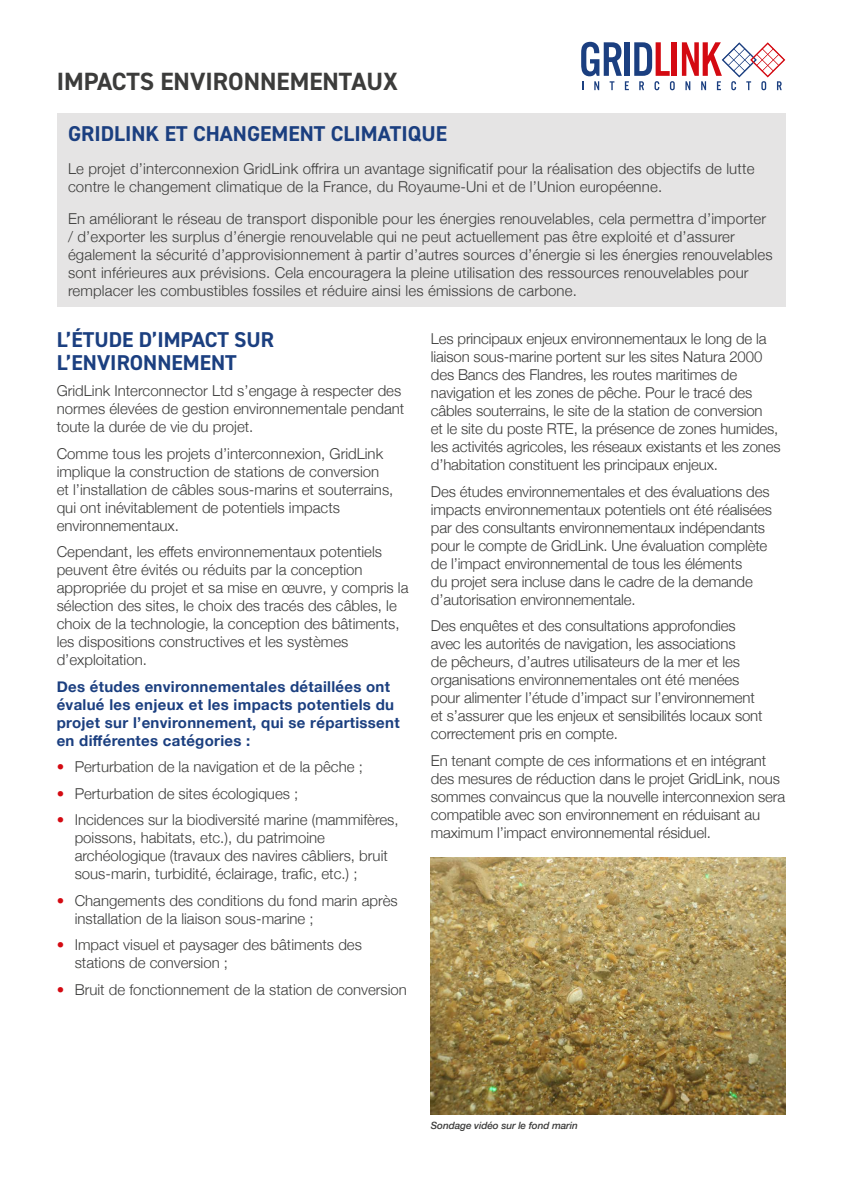
<style>
.page{position:relative;width:842px;height:1192px;background:#fff}
.page>*{position:absolute;margin:0;border:0;box-sizing:border-box;transform-origin:0 0}
.t1{font:700 25px "DIN2014";color:#3c3c3b}
.t2{font:700 21.5px/23px "DIN2014";color:#1b3f80}
.t3{font:300 15px/18px "Helvetica Neue";color:#3c3c3b}
.t4{font:700 15px/18px "Helvetica Neue";letter-spacing:.02em;color:#1b3f80}
.t5{font:italic 500 10px "Helvetica Neue";letter-spacing:-.01em;color:#3c3c3b}
.s1{color:#d40a12}
</style>
<div class="page">
<div style="left:671px;top:42px;width:5px;height:34px;background:#d40a12"></div>
<svg style="left:581px;top:42px;width:94px;height:48px"></svg>
<svg style="left:682px;top:42px;width:103px;height:48px"></svg>
<div style="left:57px;top:113px;width:728px;height:194px;background:#e5e4e4"></div>
<img style="left:431px;top:857px;width:354px;height:258px">
<h1 class="t1" style="left:57px;top:65px;width:343px">IMPACTS ENVIRONNEMENTAUX</h1>
<h2 class="t2" style="left:68px;top:122px;width:380px">GRIDLINK ET CHANGEMENT CLIMATIQUE</h2>
<p class="t3" style="left:68px;top:158px;width:688px">Le projet d’interconnexion GridLink offrira un avantage significatif pour la réalisation des objectifs de lutte contre le changement climatique de la France, du Royaume-Uni et de l’Union européenne.</p>
<p class="t3" style="left:68px;top:208px;width:706px">En améliorant le réseau de transport disponible pour les énergies renouvelables, cela permettra d’importer / d’exporter les surplus d’énergie renouvelable qui ne peut actuellement pas être exploité et d’assurer également la sécurité d’approvisionnement à partir d’autres sources d’énergie si les énergies renouvelables sont inférieures aux prévisions. Cela encouragera la pleine utilisation des ressources renouvelables pour remplacer les combustibles fossiles et réduire ainsi les émissions de carbone.</p>
<h2 class="t2" style="left:57px;top:327px;width:219px">L’ÉTUDE D’IMPACT SUR<br>L’ENVIRONNEMENT</h2>
<p class="t3" style="left:57px;top:381px;width:349px">GridLink Interconnector Ltd s’engage à respecter des normes élevées de gestion environnementale pendant toute la durée de vie du projet.</p>
<p class="t3" style="left:57px;top:443px;width:338px">Comme tous les projets d’interconnexion, GridLink implique la construction de stations de conversion et l’installation de câbles sous-marins et souterrains, qui ont inévitablement de potentiels impacts environnementaux.</p>
<p class="t3" style="left:57px;top:542px;width:353px">Cependant, les effets environnementaux potentiels peuvent être évités ou réduits par la conception appropriée du projet et sa mise en œuvre, y compris la sélection des sites, le choix des tracés des câbles, le choix de la technologie, la conception des bâtiments, les dispositions constructives et les systèmes d’exploitation.</p>
<p class="t4" style="left:57px;top:678px;width:344px">Des études environnementales détaillées ont évalué les enjeux et les impacts potentiels du projet sur l’environnement, qui se répartissent en différentes catégories :</p>
<p class="t3" style="left:57px;top:757px;width:308px"><span class="s1">•</span> Perturbation de la navigation et de la pêche ;</p>
<p class="t3" style="left:57px;top:783px;width:243px"><span class="s1">•</span> Perturbation de sites écologiques ;</p>
<p class="t3" style="left:75px;top:810px;width:325px;text-indent:-18px"><span class="s1">•</span> Incidences sur la biodiversité marine (mammifères, poissons, habitats, etc.), du patrimoine archéologique (travaux des navires câbliers, bruit sous-marin, turbidité, éclairage, trafic, etc.) ;</p>
<p class="t3" style="left:75px;top:890px;width:325px;text-indent:-18px"><span class="s1">•</span> Changements des conditions du fond marin après installation de la liaison sous-marine ;</p>
<p class="t3" style="left:75px;top:935px;width:289px;text-indent:-18px"><span class="s1">•</span> Impact visuel et paysager des bâtiments des stations de conversion ;</p>
<p class="t3" style="left:57px;top:979px;width:352px"><span class="s1">•</span> Bruit de fonctionnement de la station de conversion</p>
<p class="t3" style="left:431px;top:329px;width:351px">Les principaux enjeux environnementaux le long de la liaison sous-marine portent sur les sites Natura 2000 des Bancs des Flandres, les routes maritimes de navigation et les zones de pêche. Pour le tracé des câbles souterrains, le site de la station de conversion<br>et le site du poste RTE, la présence de zones humides, les activités agricoles, les réseaux existants et les zones d’habitation constituent les principaux enjeux.</p>
<p class="t3" style="left:431px;top:481px;width:343px">Des études environnementales et des évaluations des impacts environnementaux potentiels ont été réalisées par des consultants environnementaux indépendants pour le compte de GridLink. Une évaluation complète de l’impact environnemental de tous les éléments<br>du projet sera incluse dans le cadre de la demande d’autorisation environnementale.</p>
<p class="t3" style="left:431px;top:616px;width:333px">Des enquêtes et des consultations approfondies avec les autorités de navigation, les associations<br>de pêcheurs, d’autres utilisateurs de la mer et les organisations environnementales ont été menées pour alimenter l’étude d’impact sur l’environnement et s’assurer que les enjeux et sensibilités locaux sont correctement pris en compte.</p>
<p class="t3" style="left:431px;top:750px;width:356px">En tenant compte de ces informations et en intégrant des mesures de réduction dans le projet GridLink, nous sommes convaincus que la nouvelle interconnexion sera compatible avec son environnement en réduisant au maximum l’impact environnemental résiduel.</p>
<p class="t5" style="left:431px;top:1117px;width:149px">Sondage vidéo sur le fond marin</p>
</div>
